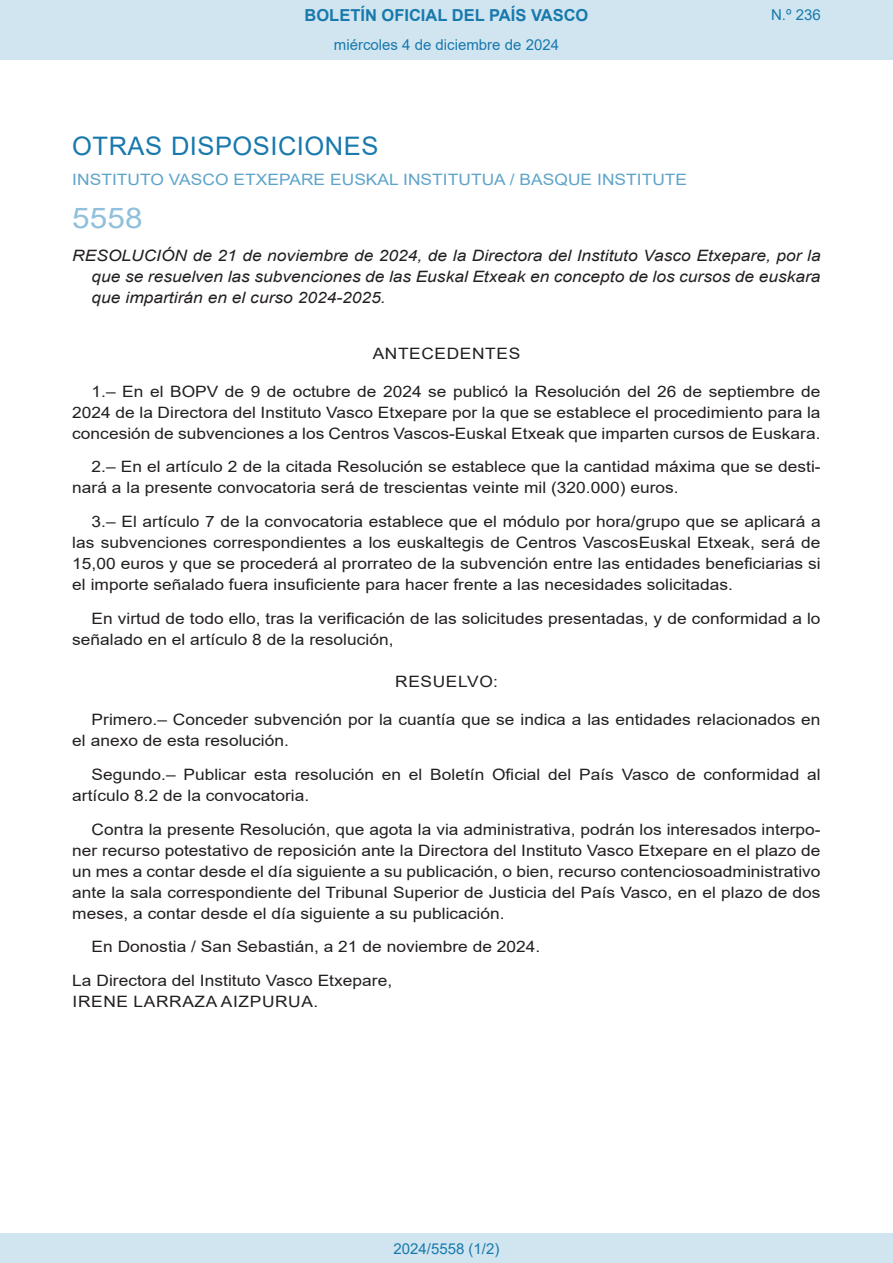
<style>
.page{position:relative;width:893px;height:1263px;background:#fff}
.page>*{position:absolute;margin:0;border:0;box-sizing:border-box;transform-origin:0 0}
.BOPVOrden{font:28.5px "Arial";color:#90c0db;scale:1.11 1}
.BOPVSeccion{font:25.5px "Arial";letter-spacing:.02em;color:#1879ad}
.t1{font:700 16.5px "Arial";color:#1879ad}
.BOPVDetalle{font:15.6px/21px "Arial";color:#231f20;scale:1.11 1}
.BOPVTitulo{font:italic 15.6px/21px "Arial";color:#231f20;text-align:justify;scale:1.11 1}
.BOPVOrganismo{font:15.6px "Arial";letter-spacing:.005em;color:#5ea4ca;scale:1.11 1}
.BOPVFirmaLugFec{font:15.6px "Arial";color:#231f20;scale:1.11 1}
.BOPVFirmaPuesto{font:15.6px "Arial";color:#231f20;scale:1.11 1}
.BOPVClave{font:15.6px "Arial";letter-spacing:.035em;color:#231f20;scale:1.11 1}
.BOPVFirmaNombre{font:15.6px "Arial";letter-spacing:.035em;color:#231f20;scale:1.11 1}
.Paginacion_Centro{font:15px "Arial";color:#1879ad}
</style>
<div class="page">
<div style="left:0;top:0;width:893px;height:60px;background:#d0e5f0"></div>
<div style="left:0;top:1233px;width:893px;height:30px;background:#d0e5f0"></div>
<p class="t1" style="left:305px;top:3px;width:285px">BOLETÍN OFICIAL DEL PAÍS VASCO</p>
<p class="Paginacion_Centro" style="left:334px;top:35px;width:227px">miércoles 4 de diciembre de 2024</p>
<p class="Paginacion_Centro" style="left:771px;top:5px;width:51px">N.º 236</p>
<p class="BOPVSeccion" style="left:72px;top:128px;width:308px">OTRAS DISPOSICIONES</p>
<p class="BOPVOrganismo" style="left:72px;top:169px;width:555px">INSTITUTO VASCO ETXEPARE EUSKAL INSTITUTUA / BASQUE INSTITUTE</p>
<p class="BOPVOrden" style="left:72px;top:198px;width:65px">5558</p>
<p class="BOPVTitulo" style="left:92px;top:246px;width:658px;text-indent:-19px">RESOLUCIÓN de 21 de noviembre de 2024, de la Directora del Instituto Vasco Etxepare, por la que se resuelven las subvenciones de las Euskal Etxeak en concepto de los cursos de euskara que impartirán en el curso 2024-2025.</p>
<p class="BOPVClave" style="left:373px;top:342px;width:134px">ANTECEDENTES</p>
<p class="BOPVDetalle" style="left:72px;top:380px;width:676px;text-align:justify;text-indent:19px">1.– En el BOPV de 9 de octubre de 2024 se publicó la Resolución del 26 de septiembre de 2024 de la Directora del Instituto Vasco Etxepare por la que se establece el procedimiento para la concesión de subvenciones a los Centros Vascos-Euskal Etxeak que imparten cursos de Euskara.</p>
<p class="BOPVDetalle" style="left:72px;top:456px;width:676px;text-indent:19px">2.– En el artículo 2 de la citada Resolución se establece que la cantidad máxima que se desti&shy;nará a la presente convocatoria será de trescientas veinte mil (320.000) euros.</p>
<p class="BOPVDetalle" style="left:72px;top:511px;width:676px;text-align:justify;text-indent:19px">3.– El artículo 7 de la convocatoria establece que el módulo por hora/grupo que se aplicará a las subvenciones correspondientes a los euskaltegis de Centros VascosEuskal Etxeak, será de 15,00 euros y que se procederá al prorrateo de la subvención entre las entidades beneficiarias si el importe señalado fuera insuficiente para hacer frente a las necesidades solicitadas.</p>
<p class="BOPVDetalle" style="left:72px;top:608px;width:676px;text-indent:19px">En virtud de todo ello, tras la verificación de las solicitudes presentadas, y de conformidad a lo señalado en el artículo 8 de la resolución,</p>
<p class="BOPVClave" style="left:395px;top:671px;width:94px">RESUELVO:</p>
<p class="BOPVDetalle" style="left:72px;top:709px;width:676px;text-indent:19px">Primero.– Conceder subvención por la cuantía que se indica a las entidades relacionados en el anexo de esta resolución.</p>
<p class="BOPVDetalle" style="left:72px;top:764px;width:676px;text-indent:19px">Segundo.– Publicar esta resolución en el Boletín Oficial del País Vasco de conformidad al artículo 8.2 de la convocatoria.</p>
<p class="BOPVDetalle" style="left:72px;top:818px;width:676px;text-align:justify;text-indent:19px">Contra la presente Resolución, que agota la via administrativa, podrán los interesados interpo&shy;ner recurso potestativo de reposición ante la Directora del Instituto Vasco Etxepare en el plazo de un mes a contar desde el día siguiente a su publicación, o bien, recurso contenciosoadministrativo ante la sala correspondiente del Tribunal Superior de Justicia del País Vasco, en el plazo de dos meses, a contar desde el día siguiente a su publicación.</p>
<p class="BOPVFirmaLugFec" style="left:92px;top:936px;width:406px">En Donostia / San Sebastián, a 21 de noviembre de 2024.</p>
<p class="BOPVFirmaPuesto" style="left:72px;top:970px;width:290px">La Directora del Instituto Vasco Etxepare,</p>
<p class="BOPVFirmaNombre" style="left:73px;top:991px;width:223px">IRENE LARRAZA AIZPURUA.</p>
<p class="Paginacion_Centro" style="left:393px;top:1238px;width:107px">2024/5558 (1/2)</p>
</div>
